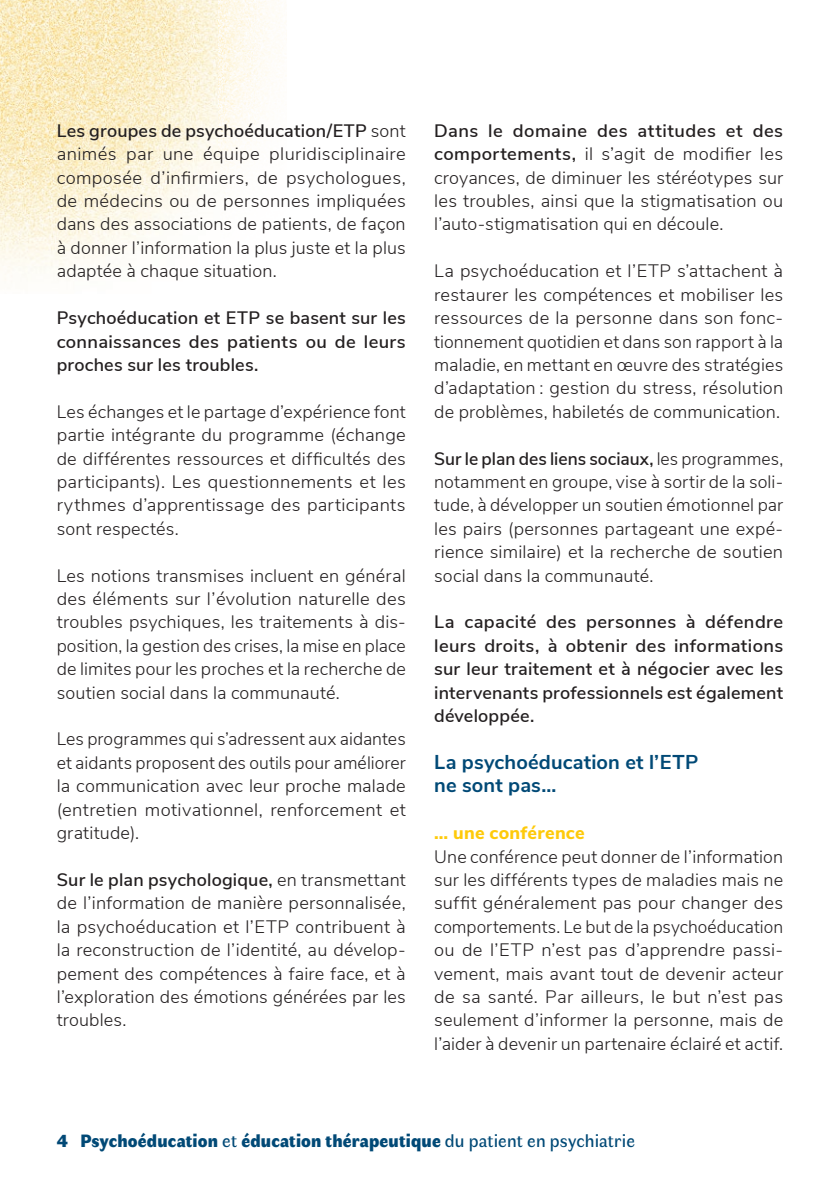
<style>
.page{position:relative;width:840px;height:1191px;background:#fff}
.page>*{position:absolute;margin:0;border:0;box-sizing:border-box;transform-origin:0 0}
.t1{font:700 20px/23.4px "Nunito Sans";letter-spacing:.01em;color:#014976}
.t2{font:300 18px/23.4px "Nunito Sans";letter-spacing:.01em;color:#231f20;text-align:justify}
.t3{font:600 18px/23.4px "Nunito Sans";letter-spacing:.01em;color:#231f20;text-align:justify}
.t4{font:900 18px "Faune Display";letter-spacing:.01em;color:#014976}
.t5{font:800 18px "Nunito Sans";letter-spacing:.01em;color:#feca0a}
.s1{font-weight:600}
.s2{font-family:"Faune Text";font-weight:400}
</style>
<div class="page">
<img style="left:0;top:0;width:283px;height:280px">
<p class="t2" style="left:57px;top:118px;width:350px"><span class="s1">Les groupes de psychoéducation/ETP</span> sont animés par une équipe pluridisciplinaire composée d’infirmiers, de psychologues, de médecins ou de personnes impliquées dans des associations de patients, de façon à donner l’information la plus juste et la plus adaptée à chaque situation.</p>
<p class="t3" style="left:57px;top:305px;width:350px">Psychoéducation et ETP se basent sur les connaissances des patients ou de leurs proches sur les troubles.</p>
<p class="t2" style="left:57px;top:399px;width:350px">Les échanges et le partage d’expérience font partie intégrante du programme (échange de différentes ressources et difficultés des participants). Les questionnements et les rythmes d’apprentissage des participants sont respectés.</p>
<p class="t2" style="left:57px;top:562px;width:350px">Les notions transmises incluent en général des éléments sur l’évolution naturelle des troubles psychiques, les traitements à dis&shy;position, la gestion des crises, la mise en place de limites pour les proches et la recherche de soutien social dans la communauté.</p>
<p class="t2" style="left:57px;top:726px;width:350px">Les programmes qui s’adressent aux aidantes et aidants proposent des outils pour améliorer la communication avec leur proche malade (entretien motivationnel, renforcement et gratitude).</p>
<p class="t2" style="left:57px;top:867px;width:350px"><span class="s1">Sur le plan psychologique,</span> en transmettant de l’information de manière personnalisée, la psychoéducation et l’ETP contribuent à la reconstruction de l’identité, au dévelop&shy;pement des compétences à faire face, et à l’exploration des émotions générées par les troubles.</p>
<p class="t2" style="left:434px;top:118px;width:350px"><span class="s1">Dans le domaine des attitudes et des comportements,</span> il s’agit de modifier les croyances, de diminuer les stéréotypes sur les troubles, ainsi que la stigmatisation ou l’auto-stigmatisation qui en découle.</p>
<p class="t2" style="left:434px;top:258px;width:350px">La psychoéducation et l’ETP s’attachent à restaurer les compétences et mobiliser les ressources de la personne dans son fonc&shy;tionnement quotidien et dans son rapport à la maladie, en mettant en œuvre des stratégies d’adaptation : gestion du stress, résolution de problèmes, habiletés de communication.</p>
<p class="t2" style="left:434px;top:445px;width:350px"><span class="s1">Sur le plan des liens sociaux,</span> les programmes, notamment en groupe, vise à sortir de la soli&shy;tude, à développer un soutien émotionnel par les pairs (personnes partageant une expé&shy;rience similaire) et la recherche de soutien social dans la communauté.</p>
<p class="t3" style="left:434px;top:609px;width:350px">La capacité des personnes à défendre leurs droits, à obtenir des informations sur leur traitement et à négocier avec les intervenants professionnels est également développée.</p>
<p class="t1" style="left:434px;top:749px;width:265px">La psychoéducation et l’ETP ne sont pas…</p>
<p class="t5" style="left:434px;top:819px;width:152px">… une conférence</p>
<p class="t2" style="left:434px;top:843px;width:350px;text-align:left">Une conférence peut donner de l’information sur les différents types de maladies mais ne suffit généralement pas pour changer des comportements. Le but de la psychoéducation ou de l’ETP n’est pas d’apprendre passi&shy;vement, mais avant tout de devenir acteur de sa santé. Par ailleurs, le but n’est pas seulement d’informer la personne, mais de l’aider à devenir un partenaire éclairé et actif.</p>
<p class="t4" style="left:57px;top:1127px;width:579px">4 Psychoéducation <span class="s2">et</span> éducation thérapeutique <span class="s2">du patient en psychiatrie</span></p>
</div>
